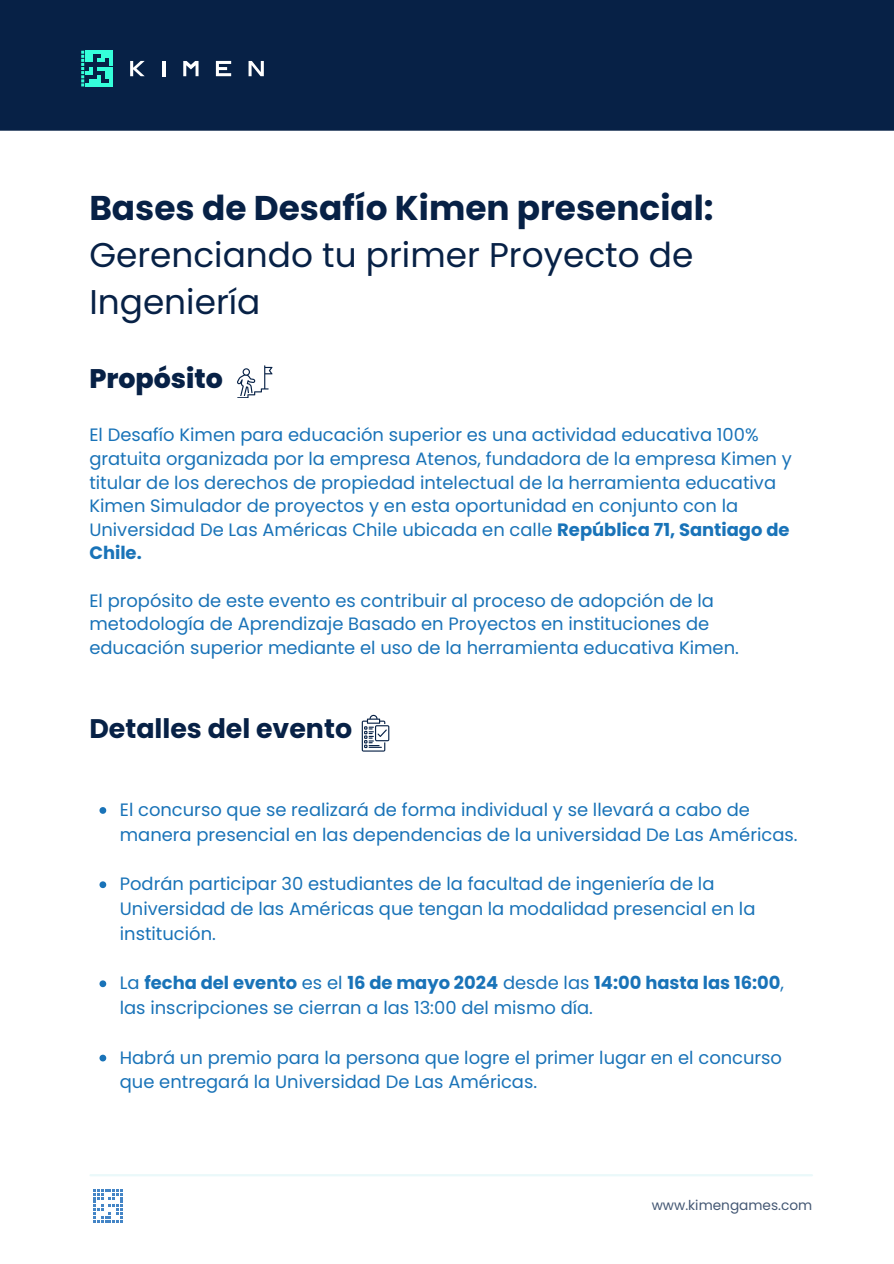
<style>
.page{position:relative;width:894px;height:1264px;background:#fff}
.page>*{position:absolute;margin:0;border:0;box-sizing:border-box;transform-origin:0 0}
.t1{font:34.35px/47.2px "Poppins";color:#072146}
.t2{font:700 26.85px "Poppins";color:#072146}
.t3{font:800 26.85px "Poppins";color:#072146}
.t4{font:17.85px/23.7px "Poppins";color:#1973b8}
.t5{font:13.65px "Poppins";color:#072146}
.s1{font-weight:700}
</style>
<div class="page">
<svg style="left:99px;top:807px;width:7px;height:6px"></svg>
<svg style="left:99px;top:881px;width:7px;height:7px"></svg>
<svg style="left:99px;top:980px;width:7px;height:7px"></svg>
<svg style="left:99px;top:1054px;width:7px;height:7px"></svg>
<div style="left:0;top:0;width:893px;height:131px;background:#072146"></div>
<svg style="left:81px;top:51px;width:32px;height:35px"></svg>
<svg style="left:130px;top:61px;width:15px;height:15px"></svg>
<hr style="left:163px;top:61px;width:3px;height:15px;background:#fff">
<svg style="left:216px;top:61px;width:15px;height:15px"></svg>
<svg style="left:248px;top:61px;width:16px;height:15px"></svg>
<svg style="left:183px;top:61px;width:15px;height:15px"></svg>
<hr style="left:90px;top:1174px;width:721px;height:2px;background:#eaf9fa">
<svg style="left:93px;top:1189px;width:29px;height:33px"></svg>
<svg style="left:237px;top:365px;width:35px;height:33px"></svg>
<svg style="left:361px;top:714px;width:28px;height:37px"></svg>
<p class="t1" style="left:89px;top:184px;width:625px"><span class="s1">Bases de Desafío Kimen presencial:<br></span>Gerenciando tu primer Proyecto de<br>Ingeniería</p>
<h1 class="t3" style="left:89px;top:360px;width:135px">Propósito</h1>
<h2 class="t4" style="left:89px;top:423px;width:704px">El Desafío Kimen para educación superior es una actividad educativa 100% gratuita organizada por la empresa Atenos, fundadora de la empresa Kimen y titular de los derechos de propiedad intelectual de la herramienta educativa Kimen Simulador de proyectos y en esta oportunidad en conjunto con la Universidad De Las Américas Chile ubicada en calle <span class="s1">República 71, Santiago de Chile.</span></h2>
<h3 class="t4" style="left:89px;top:588px;width:651px">El propósito de este evento es contribuir al proceso de adopción de la metodología de Aprendizaje Basado en Proyectos en instituciones de educación superior mediante el uso de la herramienta educativa Kimen.</h3>
<h3 class="t2" style="left:89px;top:710px;width:264px">Detalles del evento</h3>
<h2 class="t4" style="left:120px;top:797px;width:679px;line-height:24.8px">El concurso que se realizará de forma individual y se llevará a cabo de manera presencial en las dependencias de la universidad De Las Américas.</h2>
<p class="t4" style="left:120px;top:871px;width:637px;line-height:24.8px">Podrán participar 30 estudiantes de la facultad de ingeniería de la<br>Universidad de las Américas que tengan la modalidad presencial en la institución.</p>
<p class="t4" style="left:120px;top:970px;width:665px;line-height:24.8px">La <span class="s1">fecha del evento</span> es el <span class="s1">16 de mayo 2024</span> desde las <span class="s1">14:00 hasta las 16:00</span>, las inscripciones se cierran a las 13:00 del mismo día.</p>
<p class="t4" style="left:120px;top:1045px;width:663px;line-height:24.8px">Habrá un premio para la persona que logre el primer lugar en el concurso que entregará la Universidad De Las Américas.</p>
<p class="t5" style="left:651px;top:1195px;width:162px">www.kimengames.com</p>
</div>
